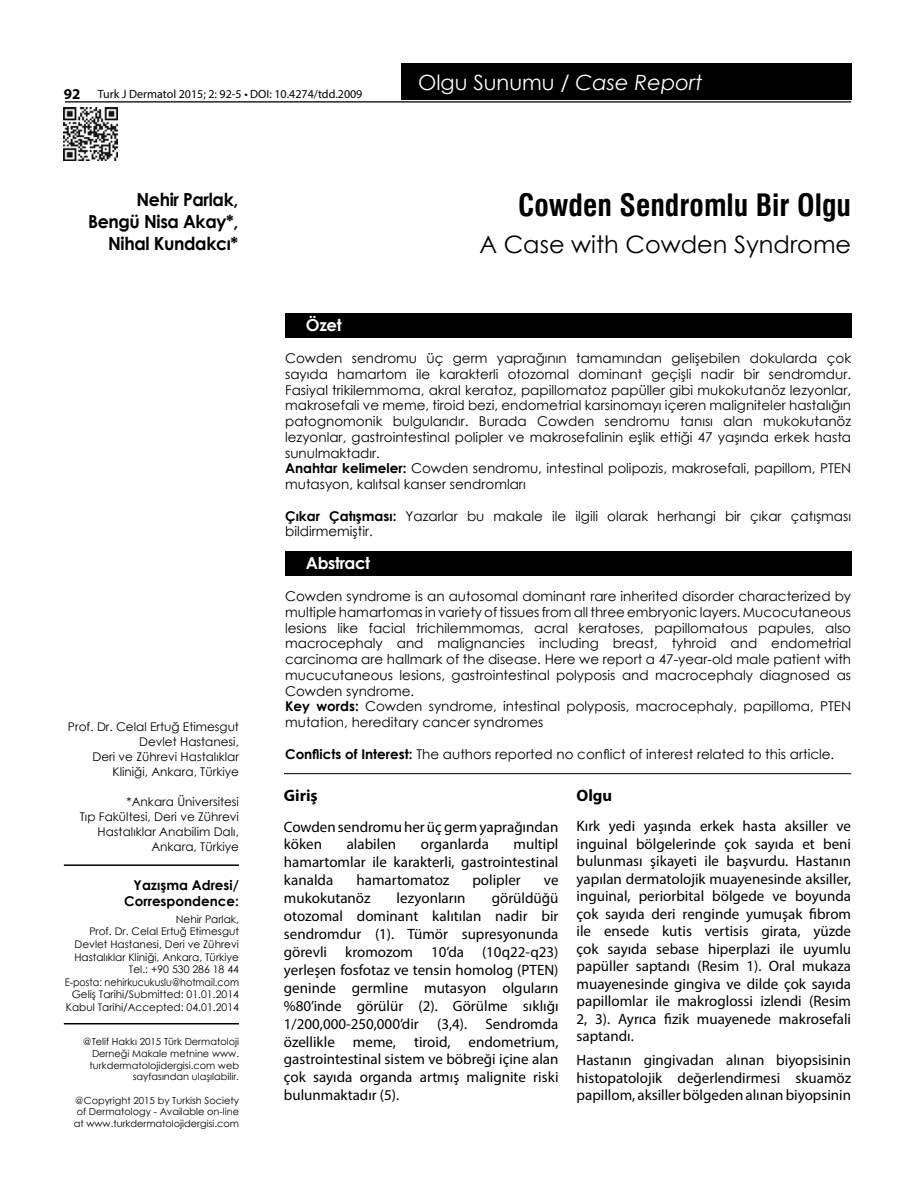
<style>
.page{position:relative;width:915px;height:1191px;background:#fff}
.page>*{position:absolute;margin:0;border:0;box-sizing:border-box;transform-origin:0 0}
.t1{font:30px "Swiss Condensed Bold Tr";color:#000}
.t2{font:24px "Century Gothic";color:#000}
.t3{font:21px "Century Gothic";color:#fff}
.t4{font:700 18px/21.6px "Century Gothic";letter-spacing:-.02em;color:#000;text-align:right;scale:.96 1}
.t5{font:700 16.5px "Century Gothic";letter-spacing:-.025em;color:#fff}
.t6{font:700 16.5px "Myriad Pro";color:#000}
.t7{font:15px/17.9px "Myriad Pro";color:#000;text-align:justify}
.t8{font:13.5px/15.8px "Century Gothic";color:#000}
.t9{font:700 13.5px/16.5px "Century Gothic";color:#000;text-align:right}
.t10{font:12px/15px "Century Gothic";color:#000;text-align:right}
.t11{font:12px "Myriad Pro";color:#000}
.t12{font:10.5px/12.6px "Century Gothic";color:#000;text-align:right}
.t13{font:9.75px/11.7px "Century Gothic";color:#000;text-align:right}
.s1{font-weight:700;font-size:15px}
.s2{font-style:italic}
.s3{font-weight:700}
</style>
<div class="page">
<img style="left:64px;top:108px;width:53px;height:53px">
<div style="left:401px;top:64px;width:449px;height:36px;background:#000"></div>
<hr style="left:65px;top:101px;width:785px;height:1px;background:#000">
<div style="left:285px;top:313px;width:565px;height:25px;background:#000"></div>
<div style="left:285px;top:551px;width:565px;height:25px;background:#000"></div>
<hr style="left:284px;top:773px;width:566px;height:1px;background:#000">
<hr style="left:64px;top:1023px;width:175px;height:1px;background:#000">
<hr style="left:64px;top:864px;width:175px;height:2px;background:#000">
<p class="t11" style="left:64px;top:87px;width:300px"><span class="s1">92</span> Turk J Dermatol 2015; 2: 92-5 • DOI: 10.4274/tdd.2009</p>
<h3 class="t3" style="left:418px;top:67px;width:286px">Olgu Sunumu / <span class="s2">Case Report</span></h3>
<h3 class="t4" style="left:88px;top:188px;width:158px">Nehir Parlak,<br>Bengü Nisa Akay*,<br>Nihal Kundakcı*</h3>
<h1 class="t1" style="left:518px;top:187px;width:334px">Cowden Sendromlu Bir Olgu</h1>
<h2 class="t2" style="left:479px;top:228px;width:373px">A Case with Cowden Syndrome</h2>
<p class="t5" style="left:306px;top:312px;width:37px">Özet</p>
<p class="t10" style="left:68px;top:719px;width:172px">Prof. Dr. Celal Ertuğ Etimesgut<br>Devlet Hastanesi,<br>Deri ve Zührevi Hastalıklar<br>Kliniği, Ankara, Türkiye</p>
<p class="t10" style="left:80px;top:794px;width:161px">*Ankara Üniversitesi<br>Tıp Fakültesi, Deri ve Zührevi<br>Hastalıklar Anabilim Dalı,<br>Ankara, Türkiye</p>
<p class="t9" style="left:124px;top:875px;width:116px">Yazışma Adresi/<br>Correspondence:</p>
<p class="t12" style="left:65px;top:912px;width:176px">Nehir Parlak,<br>Prof. Dr. Celal Ertuğ Etimesgut<br>Devlet Hastanesi, Deri ve Zührevi<br>Hastalıklar Kliniği, Ankara, Türkiye<br>Tel.: +90 530 286 18 44<br>E-posta: nehirkucukuslu@hotmail.com<br>Geliş Tarihi/Submitted: 01.01.2014<br>Kabul Tarihi/Accepted: 04.01.2014</p>
<p class="t13" style="left:83px;top:1035px;width:157px">@Telif Hakkı 2015 Türk Dermatoloji<br>Derneği Makale metnine www. turkdermatolojidergisi.com web sayfasından ulaşılabilir.</p>
<p class="t13" style="left:74px;top:1094px;width:167px;text-align:center">@Copyright 2015 by Turkish Society of Dermatology - Available on-line at www.turkdermatolojidergisi.com</p>
<p class="t8" style="left:285px;top:350px;width:567px">Cowden sendromu üç germ yaprağının tamamından gelişebilen dokularda çok sayıda hamartom ile karakterli otozomal dominant geçişli nadir bir sendromdur.<br>Fasiyal trikilemmoma, akral keratoz, papillomatoz papüller gibi mukokutanöz lezyonlar, makrosefali ve meme, tiroid bezi, endometrial karsinomayı içeren maligniteler hastalığın patognomonik bulgularıdır. Burada Cowden sendromu tanısı alan mukokutanöz lezyonlar, gastrointestinal polipler ve makrosefalinin eşlik ettiği 47 yaşında erkek hasta sunulmaktadır.<br><span class="s3">Anahtar kelimeler:</span> Cowden sendromu, intestinal polipozis, makrosefali, papillom, PTEN mutasyon, kalıtsal kanser sendromları</p>
<p class="t8" style="left:285px;top:507px;width:567px"><span class="s3">Çıkar Çatışması:</span> Yazarlar bu makale ile ilgili olarak herhangi bir çıkar çatışması bildirmemiştir.</p>
<p class="t5" style="left:306px;top:551px;width:66px">Abstract</p>
<p class="t8" style="left:285px;top:588px;width:567px">Cowden syndrome is an autosomal dominant rare inherited disorder characterized by multiple hamartomas in variety of tissues from all three embryonic layers. Mucocutaneous lesions like facial trichilemmomas, acral keratoses, papillomatous papules, also macrocephaly and malignancies including breast, tyhroid and endometrial carcinoma are hallmark of the disease. Here we report a 47-year-old male patient with mucucutaneous lesions, gastrointestinal polyposis and macrocephaly diagnosed as Cowden syndrome.<br><span class="s3">Key words:</span> Cowden syndrome, intestinal polyposis, macrocephaly, papilloma, PTEN mutation, hereditary cancer syndromes</p>
<p class="t8" style="left:285px;top:746px;width:550px"><span class="s3">Conflicts of Interest:</span> The authors reported no conflict of interest related to this article.</p>
<p class="t6" style="left:284px;top:784px;width:35px">Giriş</p>
<p class="t7" style="left:284px;top:817px;width:276px">Cowden sendromu her üç germ yaprağından köken</p>
<p class="t6" style="left:576px;top:784px;width:37px">Olgu</p>
<p class="t7" style="left:576px;top:817px;width:276px">Kırk yedi yaşında erkek hasta aksiller ve inguinal bölgelerinde çok sayıda et beni bulunması şikayeti ile başvurdu. Hastanın yapılan dermatolojik muayenesinde aksiller, inguinal, periorbital bölgede ve boyunda çok sayıda deri renginde yumuşak fibrom ile ensede kutis vertisis girata, yüzde çok sayıda sebase hiperplazi ile uyumlu papüller saptandı (Resim 1). Oral mukaza muayenesinde gingiva ve dilde çok sayıda papillomlar ile makroglossi izlendi (Resim 2, 3). Ayrıca fizik muayenede makrosefali saptandı.</p>
<p class="t7" style="left:576px;top:1051px;width:276px">Hastanın gingivadan alınan biyopsisinin histopatolojik değerlendirmesi skuamöz papillom, aksiller bölgeden alınan biyopsinin</p>
<p class="t7" style="left:284px;top:835px;width:276px;text-indent:229px">multipl hamartomlar ile karakterli, gastrointestinal kanalda</p>
<p class="t7" style="left:346px;top:835px;width:51px">alabilen</p>
<p class="t7" style="left:420px;top:835px;width:70px">organlarda</p>
<p class="t7" style="left:356px;top:871px;width:94px">hamartomatoz</p>
<p class="t7" style="left:472px;top:871px;width:50px">polipler</p>
<p class="t7" style="left:543px;top:871px;width:16px">ve</p>
<p class="t7" style="left:284px;top:889px;width:88px">mukokutanöz</p>
<p class="t7" style="left:396px;top:889px;width:70px">lezyonların</p>
<p class="t7" style="left:284px;top:889px;width:276px;text-indent:208px">görüldüğü otozomal dominant kalıtılan nadir bir sendromdur (1). Tümör supresyonunda görevli kromozom 10’da (10q22-q23) yerleşen fosfotaz ve tensin homolog (PTEN) geninde germline mutasyon olguların %80’inde görülür (2). Görülme sıklığı 1/200,000-250,000’dir (3,4). Sendromda özellikle meme, tiroid, endometrium, gastrointestinal sistem ve böbreği içine alan çok sayıda organda artmış malignite riski bulunmaktadır (5).</p>
</div>
